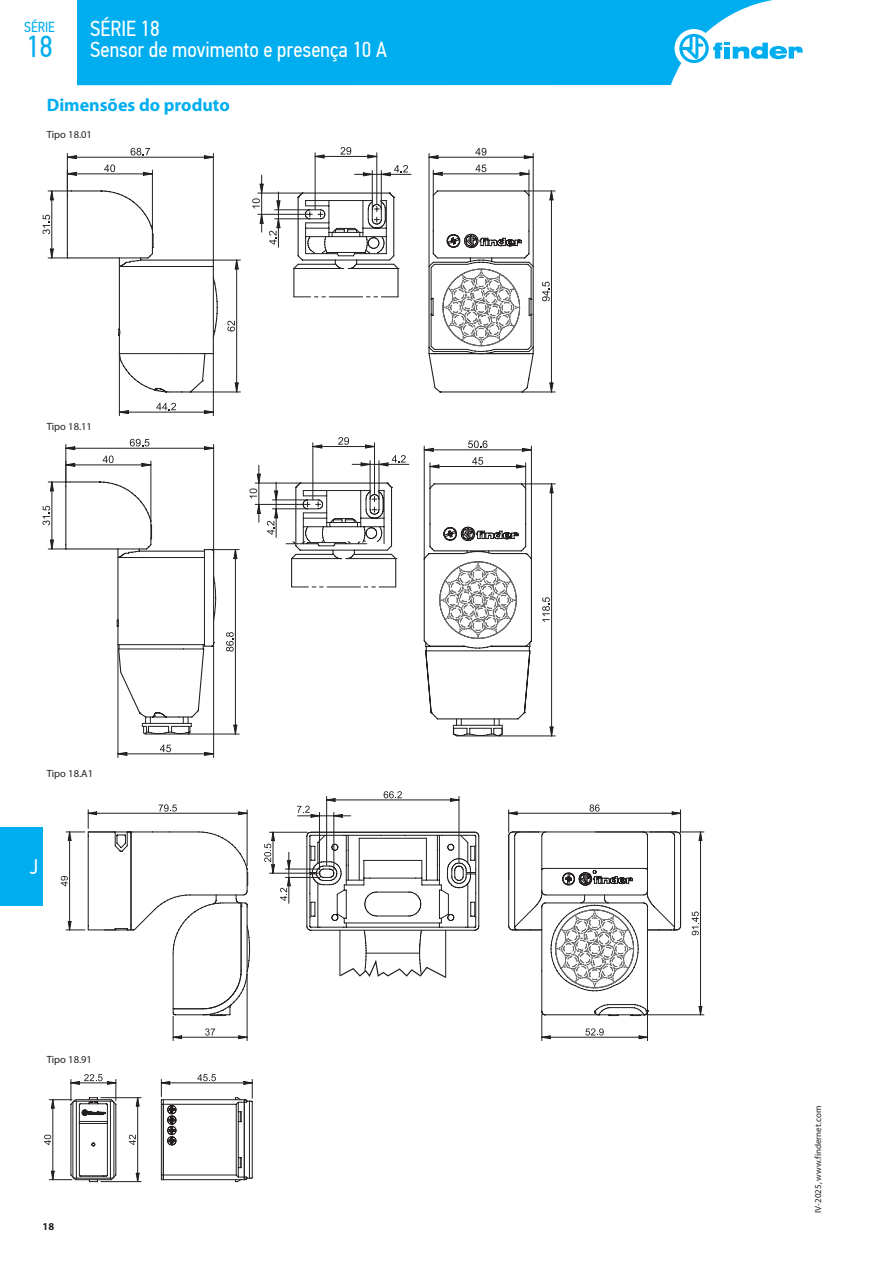
<style>
.page{position:relative;width:893px;height:1263px;background:#fff}
.page>*{position:absolute;margin:0;border:0;box-sizing:border-box;transform-origin:0 0}
.t1{font:30.3px "PF Din Text Cond Pro";color:#00aeef}
.t2{font:21.75px/21px "PF Din Text Cond Pro";color:#fff}
.t3{font:21px "PF Din Text Cond Pro";color:#fff}
.t4{font:700 18px "Myriad Pro";color:#00aeef}
.t5{font:14.55px "PF Din Text Cond Pro";color:#00aeef}
.t6{font:10.5px "Myriad Pro";color:#231f20}
.t7{font:700 10.5px "Myriad Pro";color:#231f20}
.t8{font:9px "Myriad Pro";color:#231f20}
</style>
<div class="page">
<div style="left:0;top:827px;width:43px;height:79px;background:#00aeef"></div>
<div style="left:77px;top:0;width:696px;height:85px;background:#00aeef"></div>
<div style="left:675px;top:29px;width:38px;height:39px;background:#fff;border-radius:50%"></div>
<svg style="left:679px;top:34px;width:124px;height:29px"></svg>
<hr style="left:525px;top:191px;width:30px;height:1px;background:#231f20">
<hr style="left:522px;top:392px;width:33px;height:1px;background:#231f20">
<hr style="left:119px;top:354px;width:1px;height:62px;background:#231f20">
<hr style="left:213px;top:354px;width:1px;height:62px;background:#231f20">
<svg style="left:43px;top:147px;width:368px;height:267px"></svg>
<hr style="left:261px;top:175px;width:1px;height:57px;background:#231f20">
<svg style="left:428px;top:148px;width:125px;height:245px"></svg>
<hr style="left:521px;top:484px;width:34px;height:1px;background:#231f20">
<hr style="left:499px;top:736px;width:56px;height:1px;background:#231f20">
<hr style="left:118px;top:645px;width:1px;height:113px;background:#231f20">
<hr style="left:213px;top:644px;width:1px;height:114px;background:#231f20">
<svg style="left:43px;top:437px;width:510px;height:318px"></svg>
<svg style="left:61px;top:804px;width:189px;height:237px"></svg>
<hr style="left:88px;top:813px;width:159px;height:1px;background:#231f20">
<svg style="left:264px;top:791px;width:216px;height:187px"></svg>
<svg style="left:508px;top:804px;width:196px;height:237px"></svg>
<svg style="left:161px;top:1074px;width:92px;height:108px"></svg>
<hr style="left:161px;top:1082px;width:91px;height:1px;background:#231f20">
<svg style="left:44px;top:1074px;width:73px;height:108px"></svg>
<hr style="left:71px;top:1082px;width:45px;height:1px;background:#231f20">
<hr style="left:101px;top:1097px;width:40px;height:1px;background:#231f20">
<hr style="left:101px;top:1181px;width:40px;height:1px;background:#231f20">
<svg style="left:129px;top:1135px;width:7px;height:10px"></svg>
<svg style="left:136px;top:1097px;width:3px;height:9px"></svg>
<svg style="left:136px;top:1173px;width:3px;height:9px"></svg>
<hr style="left:137px;top:1098px;width:1px;height:83px;background:#231f20">
<p class="t5" style="left:24px;top:19px;width:32px">SÉRIE</p>
<h1 class="t1" style="left:26px;top:28px;width:28px">18</h1>
<p class="t2" style="left:90px;top:18px;width:298px">SÉRIE 18<br>Sensor de movimento e presença 10 A</p>
<p class="t4" style="left:47px;top:93px;width:185px">Dimensões do produto</p>
<p class="t6" style="left:47px;top:128px;width:47px">Tipo 18.01</p>
<p class="t6" style="left:47px;top:420px;width:47px">Tipo 18.11</p>
<p class="t6" style="left:47px;top:766px;width:48px">Tipo 18.A1</p>
<p class="t3" style="left:30px;top:855px;width:10px">J</p>
<p class="t6" style="left:47px;top:1053px;width:47px">Tipo 18.91</p>
<p class="t7" style="left:43px;top:1219px;width:13px">18</p>
<p class="t8" style="left:812px;top:1213px;width:108px;rotate:-90deg">IV-2025, www.findernet.com</p>
</div>
